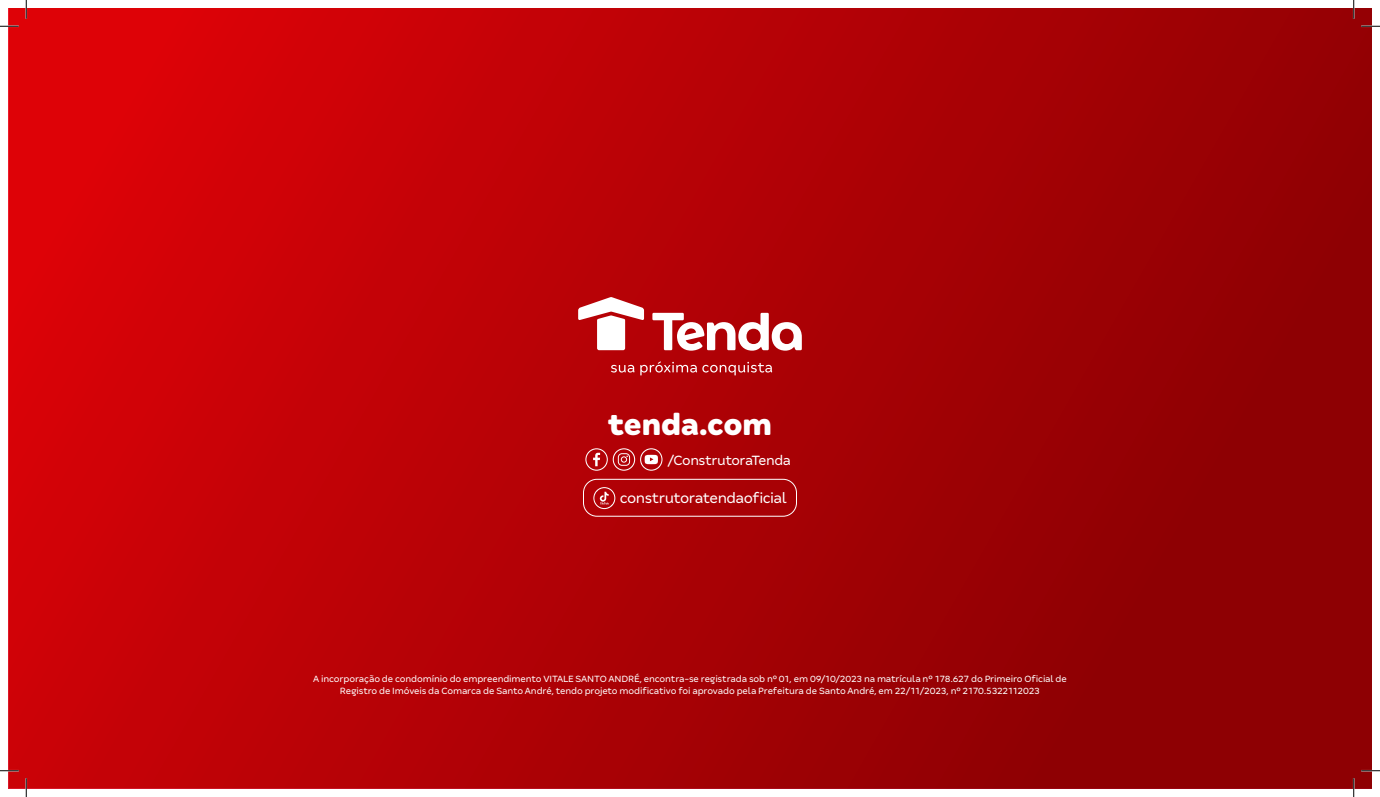
<style>
.page{position:relative;width:1380px;height:797px;background:#fff}
.page>*{position:absolute;margin:0;border:0;box-sizing:border-box;transform-origin:0 0}
.t1{font:900 32.38px "Tenda";letter-spacing:-.02em;color:#fff}
.t2{font:16px "Tenda";letter-spacing:-.03em;color:#fff}
.t3{font:14.88px "Tenda";letter-spacing:-.03em;color:#fff}
.t4{font:10px/12px "Tenda";letter-spacing:-.015em;color:#fff;text-align:center}
</style>
<div class="page">
<div style="left:9px;top:9px;width:1362px;height:779px;background:linear-gradient(to right,#d70208,#890003)"></div>
<svg style="left:611px;top:365px;width:23px;height:7px"></svg>
<svg style="left:640px;top:361px;width:132px;height:14px;background:#be3337"></svg>
<svg style="left:652px;top:313px;width:149px;height:37px"></svg>
<svg style="left:578px;top:297px;width:66px;height:53px"></svg>
<svg style="left:593px;top:487px;width:22px;height:22px"></svg>
<div style="left:583px;top:479px;width:213px;height:37px;border:1px solid #fff;border-radius:13px"></div>
<svg style="left:585px;top:448px;width:77px;height:22px;background:#c43e42"></svg>
<svg style="left:0;top:25px;width:19px;height:2px"></svg>
<svg style="left:1360px;top:25px;width:19px;height:2px"></svg>
<svg style="left:0;top:770px;width:19px;height:1px"></svg>
<svg style="left:1360px;top:770px;width:19px;height:1px"></svg>
<svg style="left:25px;top:0;width:2px;height:19px"></svg>
<svg style="left:25px;top:778px;width:2px;height:19px"></svg>
<svg style="left:1352px;top:0;width:2px;height:19px"></svg>
<svg style="left:1352px;top:778px;width:2px;height:19px"></svg>
<h1 class="t1" style="left:607px;top:405px;width:166px">tenda.com</h1>
<h3 class="t3" style="left:667px;top:452px;width:125px">/ConstrutoraTenda</h3>
<h2 class="t2" style="left:620px;top:488px;width:168px">construtoratendaoficial</h2>
<p class="t4" style="left:313px;top:672px;width:755px">A incorporação de condomínio do empreendimento VITALE SANTO ANDRÉ, encontra-se registrada sob nº 01, em 09/10/2023 na matrícula nº 178.627 do Primeiro Oficial de<br>Registro de Imóveis da Comarca de Santo André, tendo projeto modificativo foi aprovado pela Prefeitura de Santo André, em 22/11/2023, nº 2170.5322112023</p>
</div>
